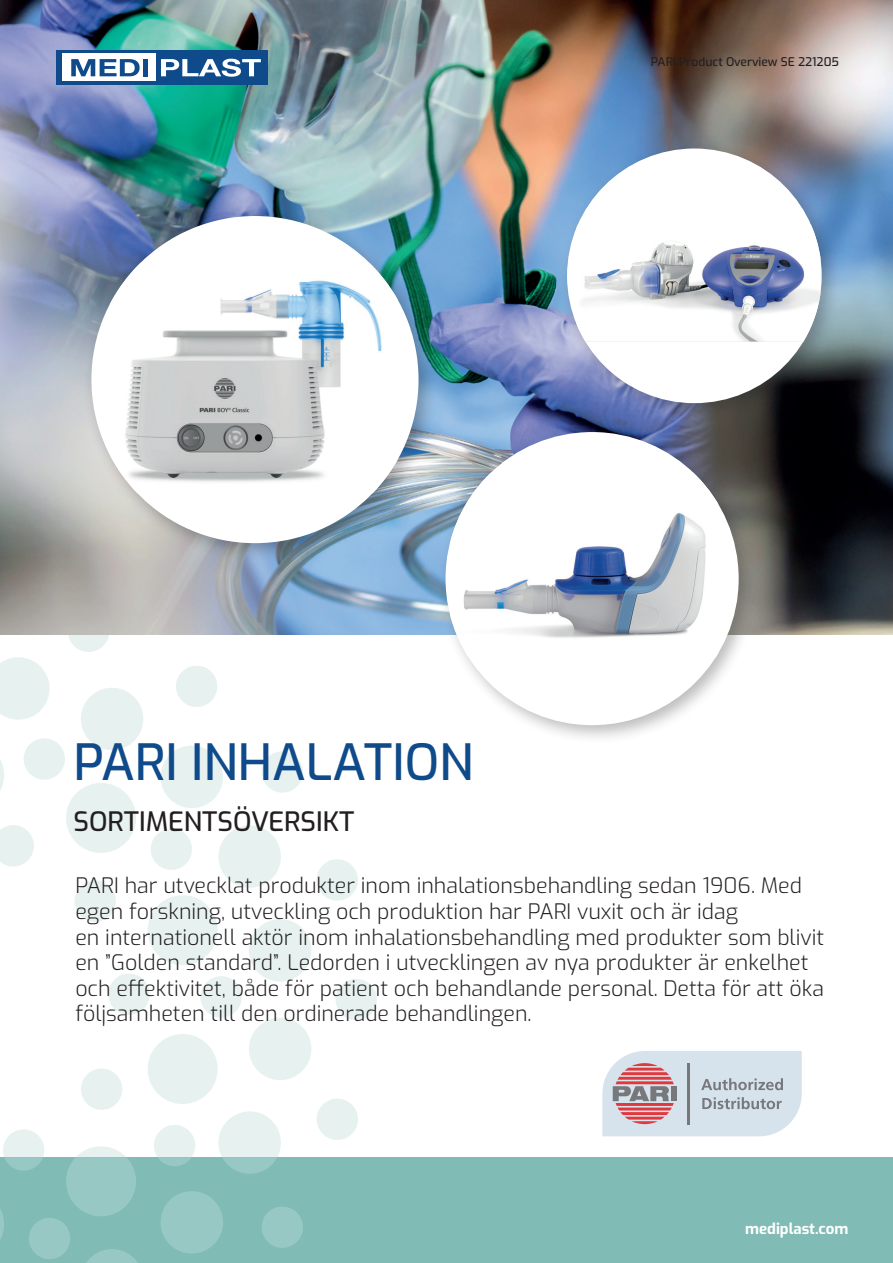
<style>
.page{position:relative;width:893px;height:1263px;background:#fff}
.page>*{position:absolute;margin:0;border:0;box-sizing:border-box;transform-origin:0 0}
.t1{font:500 49.8px "Exo";color:#0f4a8a}
.t2{font:500 26.7px "Exo";color:#231f20}
.t3{font:300 21.3px/25.7px "Exo";color:#231f20}
.t4{font:700 15px "Exo";color:#fff}
.t5{font:500 12px "Exo";color:#231f20}
</style>
<div class="page">
<div style="left:0;top:1158px;width:893px;height:105px;background:#80bbb6"></div>
<div style="left:336px;top:979px;width:41px;height:41px;background:#e6f1f0;border-radius:50%"></div>
<div style="left:108px;top:973px;width:42px;height:42px;background:#e6f1f0;border-radius:50%"></div>
<div style="left:200px;top:976px;width:42px;height:41px;background:#e6f1f0;border-radius:50%"></div>
<svg style="left:0;top:1015px;width:360px;height:248px"></svg>
<svg style="left:0;top:634px;width:360px;height:350px"></svg>
<img style="left:0;top:0;width:893px;height:634px">
<div style="left:56px;top:50px;width:212px;height:35px;background:#0f4a8a"></div>
<div style="left:62px;top:54px;width:94px;height:27px;background:#fff"></div>
<svg style="left:71px;top:59px;width:69px;height:17px"></svg>
<div style="left:143px;top:59px;width:5px;height:17px;background:#0f4a8a"></div>
<svg style="left:161px;top:59px;width:100px;height:18px"></svg>
<div style="left:559px;top:141px;width:282px;height:282px;background:#231f20;opacity:.3"></div>
<div style="left:567px;top:149px;width:255px;height:254px;background:#fff;border-radius:50%"></div>
<img style="left:576px;top:224px;width:244px;height:118px">
<svg style="left:602px;top:1051px;width:200px;height:85px;background:#d1ced6"></svg>
<hr style="left:687px;top:1063px;width:2px;height:61px;background:#76787b">
<div style="left:438px;top:424px;width:320px;height:320px;background:#231f20;opacity:.3"></div>
<div style="left:446px;top:432px;width:293px;height:293px;background:#fff;border-radius:50%"></div>
<img style="left:451px;top:472px;width:267px;height:186px">
<div style="left:83px;top:208px;width:355px;height:355px;background:#231f20;opacity:.3"></div>
<div style="left:91px;top:216px;width:328px;height:327px;background:#fff;border-radius:50%"></div>
<img style="left:110px;top:263px;width:287px;height:230px">
<p class="t5" style="left:651px;top:53px;width:190px">PARI Product Overview SE 221205</p>
<h1 class="t1" style="left:74px;top:724px;width:401px">PARI INHALATION</h1>
<p class="t2" style="left:74px;top:802px;width:282px">SORTIMENTSÖVERSIKT</p>
<p class="t3" style="left:75px;top:871px;width:750px">PARI har utvecklat produkter inom inhalationsbehandling sedan 1906. Med egen forskning, utveckling och produktion har PARI vuxit och är idag<br>en internationell aktör inom inhalationsbehandling med produkter som blivit en ”Golden standard”. Ledorden i utvecklingen av nya produkter är enkelhet och effektivitet, både för patient och behandlande personal. Detta för att öka följsamheten till den ordinerade behandlingen.</p>
<p class="t4" style="left:745px;top:1217px;width:105px">mediplast.com</p>
</div>
